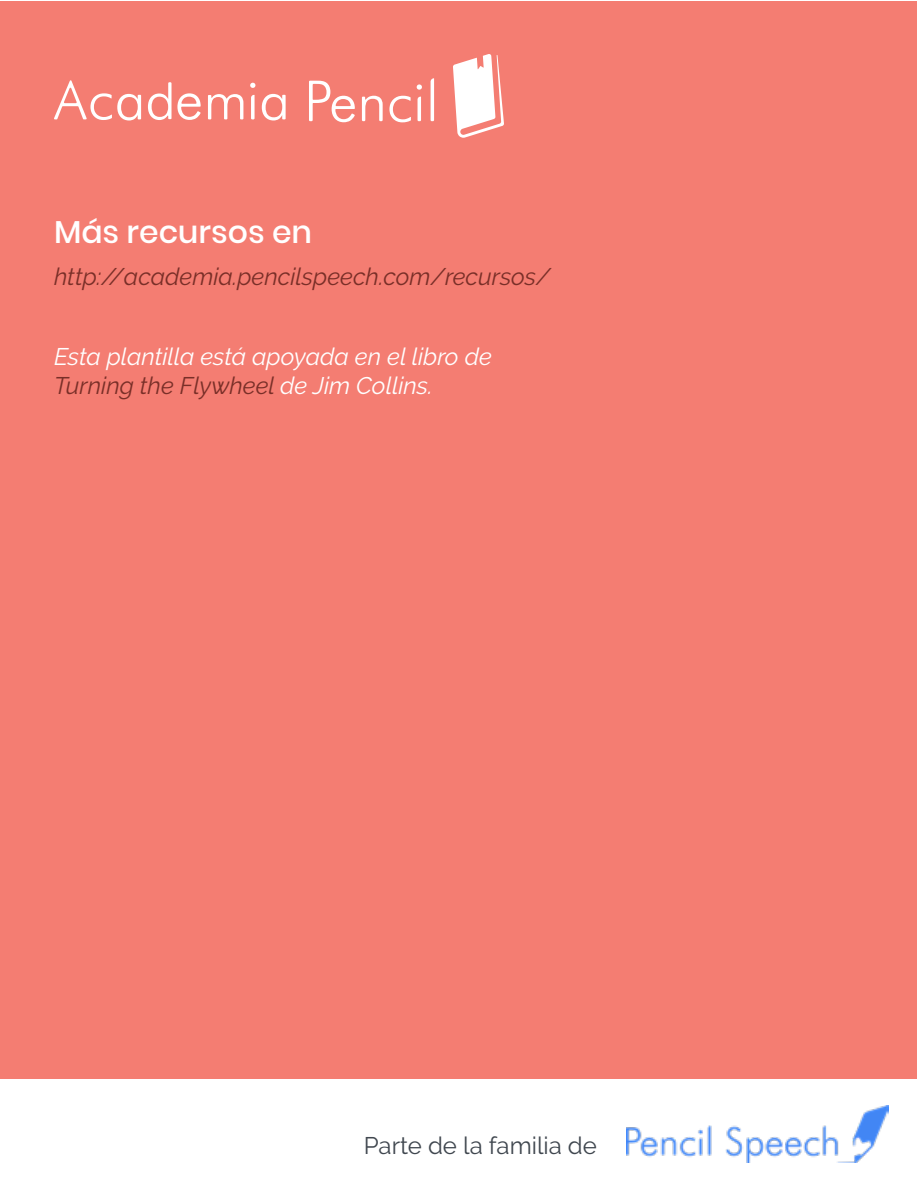
<style>
.page{position:relative;width:918px;height:1188px;background:#fff}
.page>*{position:absolute;margin:0;border:0;box-sizing:border-box;transform-origin:0 0}
.t1{font:500 31.5px "Poppins";color:#fff}
.t2{font:italic 24px/28.8px "Raleway";color:#fff}
.t3{font:italic 24px "Raleway";color:#792f28}
.t4{font:24px "Raleway";color:#40474f}
.s1{color:#792f28}
</style>
<div class="page">
<div style="left:1px;top:1px;width:916px;height:1077px;background:#f47d72"></div>
<svg style="left:309px;top:81px;width:46px;height:41px"></svg>
<svg style="left:362px;top:96px;width:21px;height:25px"></svg>
<svg style="left:389px;top:96px;width:22px;height:26px"></svg>
<svg style="left:417px;top:84px;width:5px;height:6px"></svg>
<svg style="left:418px;top:97px;width:3px;height:24px"></svg>
<svg style="left:431px;top:78px;width:3px;height:43px"></svg>
<svg style="left:262px;top:94px;width:24px;height:27px"></svg>
<svg style="left:208px;top:94px;width:35px;height:25px"></svg>
<svg style="left:250px;top:83px;width:5px;height:5px"></svg>
<svg style="left:251px;top:95px;width:4px;height:24px"></svg>
<svg style="left:148px;top:82px;width:53px;height:38px"></svg>
<svg style="left:54px;top:80px;width:87px;height:41px"></svg>
<svg style="left:453px;top:54px;width:51px;height:84px"></svg>
<img style="left:627px;top:1105px;width:262px;height:58px">
<h1 class="t1" style="left:54px;top:213px;width:260px">Más recursos en</h1>
<p class="t3" style="left:54px;top:263px;width:498px">http://academia.pencilspeech.com/recursos/</p>
<p class="t2" style="left:54px;top:342px;width:439px">Esta plantilla está apoyada en el libro de<br><span class="s1">Turning the Flywheel</span> de Jim Collins.</p>
<p class="t4" style="left:364px;top:1131px;width:235px">Parte de la familia de</p>
</div>
